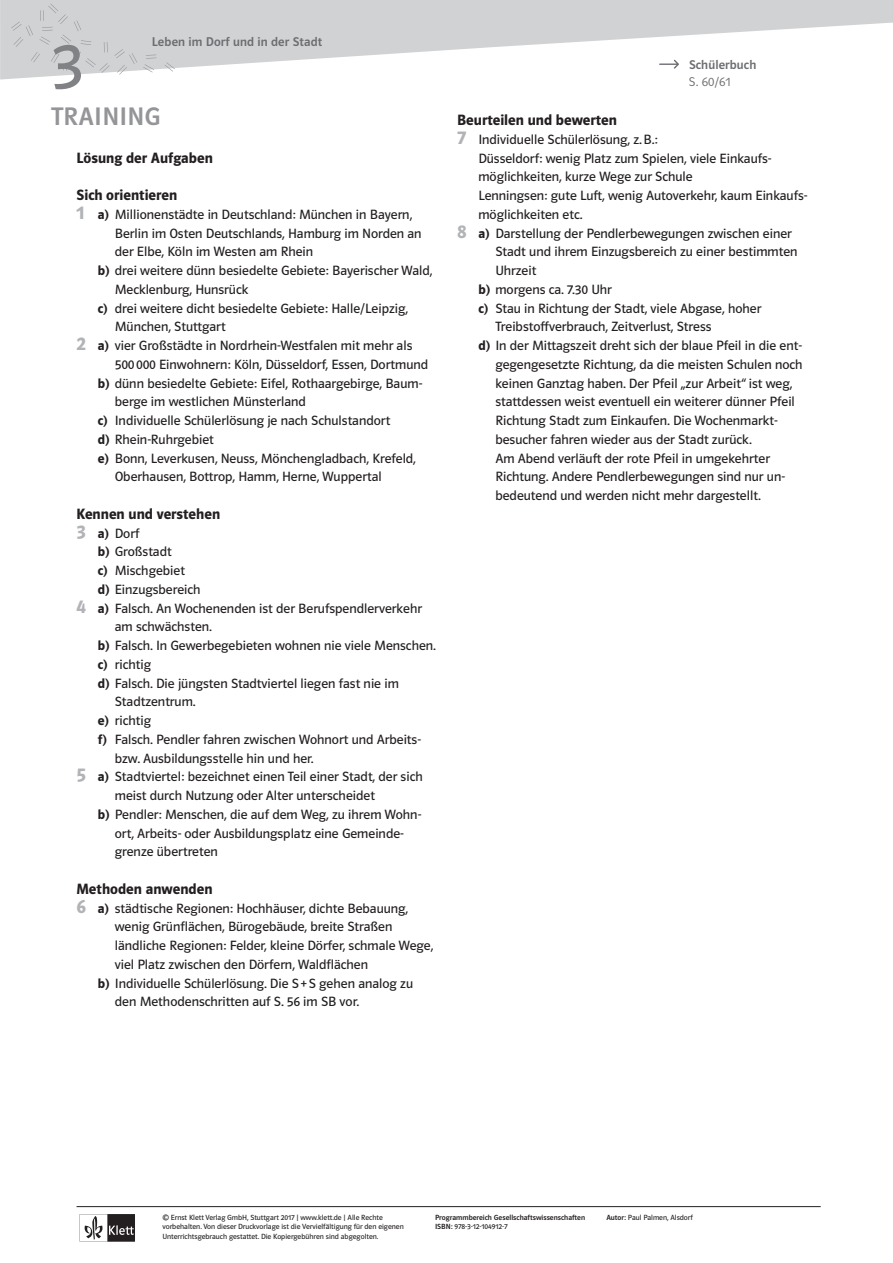
<style>
.page{position:relative;width:893px;height:1263px;background:#fff}
.page>*{position:absolute;margin:0;border:0;box-sizing:border-box;transform-origin:0 0}
.t1{font:67.5px "Polo 22 K Buch";color:#808285}
.t2{font:25.5px "Polo ST11 K Krftg";letter-spacing:.02em;color:#939598}
.t3{font:15px "Polo ST11 K Hfett";color:#231f20}
.t4{font:13.5px "Polo ST11 K Buch";color:#231f20}
.t5{font:12.75px "Polo ST11 K Krftg";letter-spacing:.01em;color:#6c6d70}
.t6{font:12.75px "Polo ST11 K Leicht";color:#6c6d70}
.t7{font:7.5px/9.8px "Polo ST11 K Buch";color:#231f20}
.t8{font:7.5px "Polo ST11 K Krftg";color:#231f20}
.s1{font-family:"Polo ST11 K Hfett";font-size:19.5px;color:#b2b3b7}
.s2{font-family:"Polo ST11 K Hfett"}
.s3{font-family:"Polo ST11 K Krftg"}
</style>
<div class="page">
<svg style="left:1px;top:0;width:892px;height:80px;fill:#d1d2d4"></svg>
<svg style="left:0;top:0;width:1px;height:80px"></svg>
<svg style="left:11px;top:2px;width:145px;height:78px;background:#d2d3d5"></svg>
<svg style="left:162px;top:42px;width:8px;height:11px"></svg>
<svg style="left:165px;top:62px;width:10px;height:10px"></svg>
<svg style="left:659px;top:60px;width:20px;height:9px"></svg>
<svg style="left:80px;top:1214px;width:55px;height:28px"></svg>
<hr style="left:77px;top:1206px;width:744px;height:1px;background:#231f20">
<h1 class="t1" style="left:51px;top:29px;width:33px">3</h1>
<p class="t5" style="left:152px;top:35px;width:172px">Leben im Dorf und in der Stadt</p>
<h2 class="t2" style="left:51px;top:103px;width:111px">TRAINING</h2>
<p class="t3" style="left:77px;top:149px;width:138px">Lösung der Aufgaben</p>
<p class="t3" style="left:77px;top:187px;width:102px">Sich orientieren</p>
<p class="t4" style="left:77px;top:207px;width:337px"><span class="s1">1</span> <span class="s2">a)</span> Millionenstädte in Deutschland: München in Bayern,</p>
<p class="t4" style="left:115px;top:226px;width:308px">Berlin im Osten Deutschlands, Hamburg im Norden an</p>
<p class="t4" style="left:115px;top:244px;width:200px">der Elbe, Köln im Westen am Rhein</p>
<p class="t4" style="left:98px;top:263px;width:336px"><span class="s2">b)</span> drei weitere dünn besiedelte Gebiete: Bayerischer Wald,</p>
<p class="t4" style="left:115px;top:282px;width:135px">Mecklenburg, Hunsrück</p>
<p class="t4" style="left:98px;top:301px;width:312px"><span class="s2">c)</span> drei weitere dicht besiedelte Gebiete: Halle/Leipzig,</p>
<p class="t4" style="left:115px;top:319px;width:112px">München, Stuttgart</p>
<p class="t4" style="left:77px;top:338px;width:337px"><span class="s1">2</span> <span class="s2">a)</span> vier Großstädte in Nordrhein-Westfalen mit mehr als</p>
<p class="t4" style="left:115px;top:357px;width:315px">500 000 Einwohnern: Köln, Düsseldorf, Essen, Dortmund</p>
<p class="t4" style="left:98px;top:376px;width:326px"><span class="s2">b)</span> dünn besiedelte Gebiete: Eifel, Rothaargebirge, Baum-</p>
<p class="t4" style="left:115px;top:394px;width:193px">berge im westlichen Münsterland</p>
<p class="t4" style="left:98px;top:413px;width:294px"><span class="s2">c)</span> Individuelle Schülerlösung je nach Schulstandort</p>
<p class="t4" style="left:98px;top:432px;width:118px"><span class="s2">d)</span> Rhein-Ruhrgebiet</p>
<p class="t4" style="left:98px;top:451px;width:320px"><span class="s2">e)</span> Bonn, Leverkusen, Neuss, Mönchengladbach, Krefeld,</p>
<p class="t4" style="left:115px;top:469px;width:269px">Oberhausen, Bottrop, Hamm, Herne, Wuppertal</p>
<p class="t3" style="left:77px;top:505px;width:145px">Kennen und verstehen</p>
<p class="t4" style="left:77px;top:526px;width:65px"><span class="s1">3</span> <span class="s2">a)</span> Dorf</p>
<p class="t4" style="left:98px;top:544px;width:75px"><span class="s2">b)</span> Großstadt</p>
<p class="t4" style="left:98px;top:563px;width:89px"><span class="s2">c)</span> Mischgebiet</p>
<p class="t4" style="left:98px;top:582px;width:104px"><span class="s2">d)</span> Einzugsbereich</p>
<p class="t4" style="left:77px;top:601px;width:347px"><span class="s1">4</span> <span class="s2">a)</span> Falsch. An Wochenenden ist der Berufspendlerverkehr</p>
<p class="t4" style="left:115px;top:619px;width:99px">am schwächsten.</p>
<p class="t4" style="left:98px;top:638px;width:340px"><span class="s2">b)</span> Falsch. In Gewerbegebieten wohnen nie viele -Menschen.</p>
<p class="t4" style="left:98px;top:657px;width:55px"><span class="s2">c)</span> richtig</p>
<p class="t4" style="left:98px;top:676px;width:303px"><span class="s2">d)</span> Falsch. Die jüngsten Stadtviertel liegen fast nie im</p>
<p class="t4" style="left:115px;top:694px;width:82px">Stadtzentrum.</p>
<p class="t4" style="left:98px;top:713px;width:55px"><span class="s2">e)</span> richtig</p>
<p class="t4" style="left:98px;top:732px;width:325px"><span class="s2">f)</span> Falsch. Pendler fahren zwischen Wohnort und Arbeits-</p>
<p class="t4" style="left:115px;top:751px;width:200px">bzw. Ausbildungsstelle hin und her.</p>
<p class="t4" style="left:77px;top:769px;width:348px"><span class="s1">5</span> <span class="s2">a)</span> Stadtviertel: bezeichnet einen Teil einer Stadt, der sich</p>
<p class="t4" style="left:115px;top:788px;width:262px">meist durch Nutzung oder Alter unterscheidet</p>
<p class="t4" style="left:98px;top:807px;width:325px"><span class="s2">b)</span> Pendler: Menschen, die auf dem Weg, zu ihrem Wohn-</p>
<p class="t4" style="left:115px;top:826px;width:290px">ort, Arbeits- oder Ausbildungsplatz eine Gemeinde-</p>
<p class="t4" style="left:115px;top:844px;width:105px">grenze übertreten</p>
<p class="t3" style="left:77px;top:880px;width:138px">Methoden anwenden</p>
<p class="t4" style="left:77px;top:901px;width:333px"><span class="s1">6</span> <span class="s2">a)</span> städtische Regionen: Hochhäuser, dichte Bebauung,</p>
<p class="t4" style="left:115px;top:919px;width:279px">wenig Grünflächen, Bürogebäude, breite Straßen</p>
<p class="t4" style="left:115px;top:938px;width:320px">ländliche Regionen: Felder, kleine Dörfer, schmale Wege,</p>
<p class="t4" style="left:115px;top:957px;width:255px">viel Platz zwischen den Dörfern, Waldflächen</p>
<p class="t4" style="left:98px;top:976px;width:317px"><span class="s2">b)</span> Individuelle Schülerlösung. Die S+S gehen analog zu</p>
<p class="t4" style="left:115px;top:994px;width:246px">den Methodenschritten auf S. 56 im SB vor.</p>
<p class="t5" style="left:689px;top:57px;width:69px">Schülerbuch</p>
<p class="t6" style="left:689px;top:75px;width:43px">S. 60/61</p>
<p class="t3" style="left:457px;top:112px;width:161px">Beurteilen und bewerten</p>
<p class="t4" style="left:457px;top:132px;width:202px"><span class="s1">7</span> Individuelle Schülerlösung, z.B.:</p>
<p class="t4" style="left:478px;top:151px;width:294px">Düsseldorf: wenig Platz zum Spielen, viele Einkaufs-</p>
<p class="t4" style="left:478px;top:169px;width:216px">möglichkeiten, kurze Wege zur Schule</p>
<p class="t4" style="left:478px;top:188px;width:331px">Lenningsen: gute Luft, wenig Autoverkehr, kaum Einkaufs-</p>
<p class="t4" style="left:478px;top:207px;width:106px">möglichkeiten etc.</p>
<p class="t4" style="left:457px;top:226px;width:336px"><span class="s1">8</span> <span class="s2">a)</span> Darstellung der Pendlerbewegungen zwischen einer</p>
<p class="t4" style="left:495px;top:244px;width:304px">Stadt und ihrem Einzugsbereich zu einer bestimmten</p>
<p class="t4" style="left:495px;top:263px;width:42px">Uhrzeit</p>
<p class="t4" style="left:478px;top:282px;width:135px"><span class="s2">b)</span> morgens ca. 7.30 Uhr</p>
<p class="t4" style="left:478px;top:301px;width:284px"><span class="s2">c)</span> Stau in Richtung der Stadt, viele Abgase, hoher</p>
<p class="t4" style="left:495px;top:319px;width:218px">Treibstoffverbrauch, Zeitverlust, Stress</p>
<p class="t4" style="left:478px;top:338px;width:325px"><span class="s2">d)</span> In der Mittagszeit dreht sich der blaue Pfeil in die ent-</p>
<p class="t4" style="left:495px;top:357px;width:309px">gegengesetzte Richtung, da die meisten Schulen noch</p>
<p class="t4" style="left:495px;top:376px;width:299px">keinen Ganztag haben. Der Pfeil „zur Arbeit“ ist weg,</p>
<p class="t4" style="left:495px;top:394px;width:301px">stattdessen weist eventuell ein weiterer dünner Pfeil</p>
<p class="t4" style="left:495px;top:413px;width:283px">Richtung Stadt zum Einkaufen. Die Wochenmarkt-</p>
<p class="t4" style="left:495px;top:432px;width:258px">besucher fahren wieder aus der Stadt zurück.</p>
<p class="t4" style="left:495px;top:451px;width:276px">Am Abend verläuft der rote Pfeil in umgekehrter</p>
<p class="t4" style="left:495px;top:469px;width:290px">Richtung. Andere Pendlerbewegungen sind nur un-</p>
<p class="t4" style="left:495px;top:488px;width:267px">bedeutend und werden nicht mehr dargestellt.</p>
<p class="t7" style="left:162px;top:1212px;width:222px">© Ernst Klett Verlag GmbH, Stuttgart 2017 | www.klett.de | Alle Rechte</p>
<p class="t7" style="left:606px;top:1212px;width:88px"><span class="s3">Autor:</span> Paul Palmen, Alsdorf</p>
<p class="t7" style="left:162px;top:1222px;width:243px">vorbehalten. Von dieser Druckvorlage ist die Vervielfältigung für den eigenen<br>Unterrichtsgebrauch gestattet. Die Kopiergebühren sind abgegolten.</p>
<p class="t8" style="left:435px;top:1213px;width:152px">Programmbereich Gesellschaftswissenschaften</p>
<p class="t7" style="left:435px;top:1222px;width:74px"><span class="s3">ISBN:</span> 978-3-12-104912-7</p>
</div>
